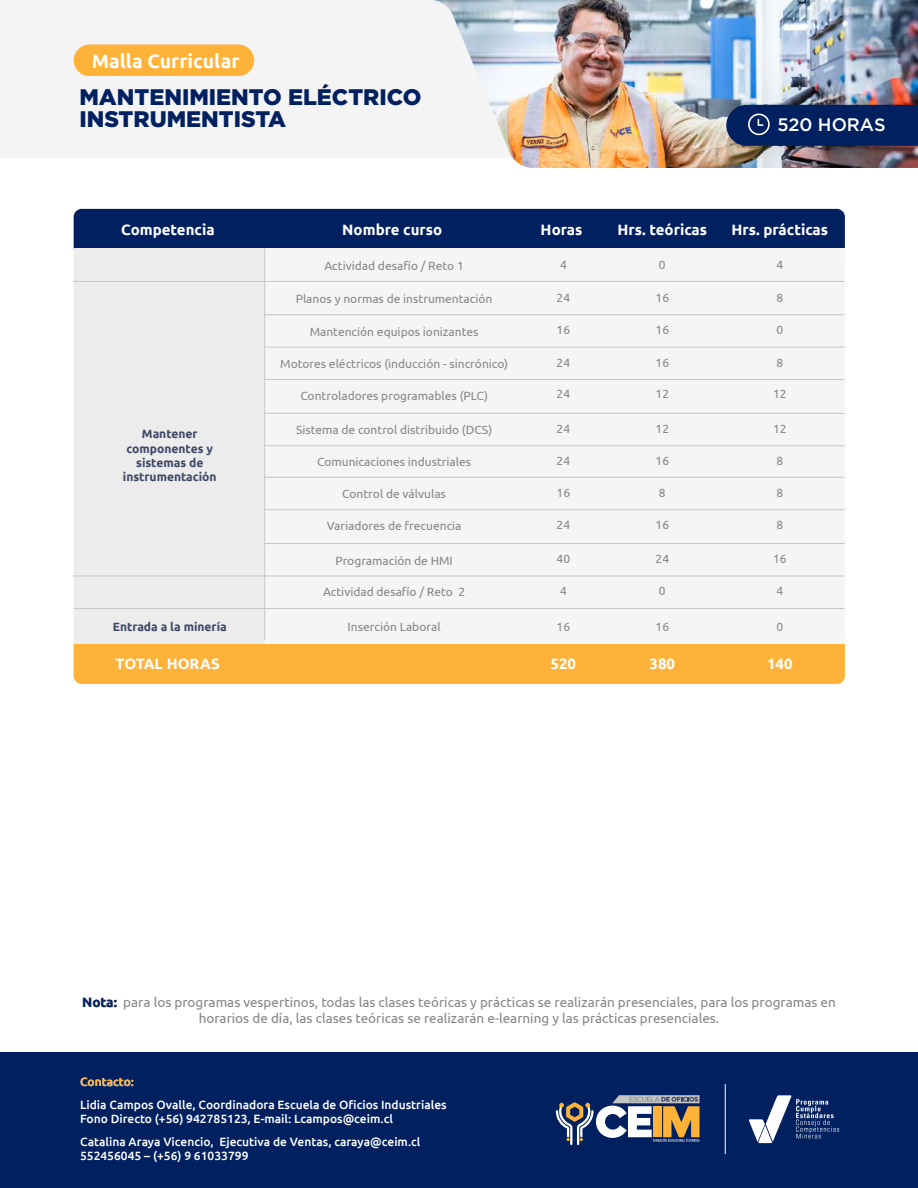
<style>
.page{position:relative;width:918px;height:1188px;background:#fff}
.page>*{position:absolute;margin:0;border:0;box-sizing:border-box;transform-origin:0 0}
.t1{font:900 22.5px/22.5px "Gotham";color:#002060}
.t2{font:700 19.35px "Ubuntu";color:#fff}
.t3{font:500 18px "Gotham";color:#fff}
.t4{font:700 15px "Ubuntu";color:#fff}
.t5{font:13.5px/16.2px "Ubuntu";color:#868686;text-align:center}
.t6{font:12px "Ubuntu";color:#868686}
.t7{font:500 12px/22.6px "Ubuntu";color:#fff}
.t8{font:700 12px/14.4px "Ubuntu";color:#3f4967;text-align:center}
.s1{font-weight:700}
</style>
<div class="page">
<div style="left:74px;top:209px;width:771px;height:40px;background:#002060"></div>
<div style="left:74px;top:248px;width:191px;height:436px;background:#edecec"></div>
<div style="left:265px;top:248px;width:580px;height:393px;background:#f5f5f5"></div>
<div style="left:74px;top:644px;width:771px;height:40px;background:#ffb238"></div>
<hr style="left:73px;top:281px;width:772px;height:1px;background:#c6c6c5">
<hr style="left:264px;top:314px;width:581px;height:1px;background:#c6c6c5">
<hr style="left:264px;top:347px;width:581px;height:1px;background:#c6c6c5">
<hr style="left:264px;top:379px;width:581px;height:1px;background:#c6c6c5">
<hr style="left:264px;top:413px;width:581px;height:1px;background:#c6c6c5">
<hr style="left:264px;top:446px;width:581px;height:1px;background:#c6c6c5">
<hr style="left:264px;top:477px;width:581px;height:1px;background:#c6c6c5">
<hr style="left:264px;top:509px;width:581px;height:1px;background:#c6c6c5">
<hr style="left:264px;top:543px;width:581px;height:1px;background:#c6c6c5">
<hr style="left:73px;top:576px;width:772px;height:1px;background:#c6c6c5">
<hr style="left:74px;top:608px;width:771px;height:1px;background:#c6c6c5">
<hr style="left:265px;top:248px;width:1px;height:392px;background:#c6c6c5">
<div style="left:0;top:1053px;width:918px;height:135px;background:#002060"></div>
<svg style="left:556px;top:1095px;width:144px;height:50px"></svg>
<svg style="left:749px;top:1095px;width:90px;height:49px"></svg>
<hr style="left:725px;top:1084px;width:1px;height:70px;background:#fff">
<div style="left:0;top:0;width:874px;height:158px;background:#f4f4f4"></div>
<img style="left:433px;top:0;width:485px;height:168px">
<div style="left:74px;top:45px;width:180px;height:31px;background:#ffb238;border-radius:16px"></div>
<svg style="left:726px;top:105px;width:192px;height:41px;background:#072663"></svg>
<h2 class="t2" style="left:92px;top:49px;width:149px">Malla Curricular</h2>
<h1 class="t1" style="left:79px;top:85px;width:343px">MANTENIMIENTO ELÉCTRICO<br>INSTRUMENTISTA</h1>
<h3 class="t3" style="left:778px;top:115px;width:110px">520 HORAS</h3>
<p class="t4" style="left:121px;top:221px;width:95px">Competencia</p>
<p class="t4" style="left:342px;top:221px;width:102px">Nombre curso</p>
<p class="t4" style="left:541px;top:221px;width:43px">Horas</p>
<p class="t4" style="left:618px;top:221px;width:91px">Hrs. teóricas</p>
<p class="t4" style="left:731px;top:221px;width:98px">Hrs. prácticas</p>
<p class="t8" style="left:123px;top:427px;width:95px">Mantener componentes y sistemas de instrumentación</p>
<p class="t8" style="left:113px;top:619px;width:116px">Entrada a la minería</p>
<p class="t6" style="left:560px;top:257px;width:8px">4</p>
<p class="t6" style="left:659px;top:257px;width:8px">0</p>
<p class="t6" style="left:776px;top:257px;width:8px">4</p>
<p class="t6" style="left:324px;top:258px;width:141px">Actividad desafío / Reto 1</p>
<p class="t6" style="left:296px;top:292px;width:198px">Planos y normas de instrumentación</p>
<p class="t6" style="left:557px;top:290px;width:15px">24</p>
<p class="t6" style="left:656px;top:290px;width:15px">16</p>
<p class="t6" style="left:776px;top:290px;width:8px">8</p>
<p class="t6" style="left:310px;top:324px;width:170px">Mantención equipos ionizantes</p>
<p class="t6" style="left:557px;top:323px;width:15px">16</p>
<p class="t6" style="left:656px;top:323px;width:15px">16</p>
<p class="t6" style="left:776px;top:323px;width:8px">0</p>
<p class="t6" style="left:280px;top:357px;width:229px">Motores eléctricos (inducción - sincrónico)</p>
<p class="t6" style="left:557px;top:355px;width:15px">24</p>
<p class="t6" style="left:656px;top:355px;width:15px">16</p>
<p class="t6" style="left:776px;top:355px;width:8px">8</p>
<p class="t6" style="left:300px;top:388px;width:189px">Controladores programables (PLC)</p>
<p class="t6" style="left:557px;top:387px;width:15px">24</p>
<p class="t6" style="left:656px;top:387px;width:15px">12</p>
<p class="t6" style="left:773px;top:387px;width:15px">12</p>
<p class="t6" style="left:296px;top:423px;width:198px">Sistema de control distribuido (DCS)</p>
<p class="t6" style="left:557px;top:421px;width:15px">24</p>
<p class="t6" style="left:656px;top:421px;width:15px">12</p>
<p class="t6" style="left:773px;top:421px;width:15px">12</p>
<p class="t6" style="left:317px;top:455px;width:156px">Comunicaciones industriales</p>
<p class="t6" style="left:557px;top:453px;width:15px">24</p>
<p class="t6" style="left:656px;top:453px;width:15px">16</p>
<p class="t6" style="left:776px;top:453px;width:8px">8</p>
<p class="t6" style="left:342px;top:487px;width:105px">Control de válvulas</p>
<p class="t6" style="left:557px;top:485px;width:15px">16</p>
<p class="t6" style="left:659px;top:485px;width:8px">8</p>
<p class="t6" style="left:776px;top:485px;width:8px">8</p>
<p class="t6" style="left:327px;top:518px;width:136px">Variadores de frecuencia</p>
<p class="t6" style="left:557px;top:517px;width:15px">24</p>
<p class="t6" style="left:656px;top:517px;width:15px">16</p>
<p class="t6" style="left:776px;top:517px;width:8px">8</p>
<p class="t6" style="left:335px;top:553px;width:119px">Programación de HMI</p>
<p class="t6" style="left:557px;top:552px;width:15px">40</p>
<p class="t6" style="left:656px;top:552px;width:15px">24</p>
<p class="t6" style="left:773px;top:552px;width:15px">16</p>
<p class="t6" style="left:323px;top:585px;width:144px">Actividad desafío / Reto 2</p>
<p class="t6" style="left:560px;top:583px;width:8px">4</p>
<p class="t6" style="left:659px;top:583px;width:8px">0</p>
<p class="t6" style="left:776px;top:583px;width:8px">4</p>
<p class="t6" style="left:348px;top:619px;width:94px">Inserción Laboral</p>
<p class="t6" style="left:557px;top:619px;width:15px">16</p>
<p class="t6" style="left:656px;top:619px;width:15px">16</p>
<p class="t6" style="left:776px;top:619px;width:8px">0</p>
<p class="t4" style="left:116px;top:655px;width:106px">TOTAL HORAS</p>
<p class="t4" style="left:551px;top:655px;width:27px">520</p>
<p class="t4" style="left:650px;top:655px;width:27px">380</p>
<p class="t4" style="left:767px;top:655px;width:27px">140</p>
<p class="t5" style="left:82px;top:994px;width:755px"><span class="s1">Nota:</span> para los programas vespertinos, todas las clases teóricas y prácticas se realizarán presenciales, para los programas en horarios de día, las clases teóricas se realizarán e-learning y las prácticas presenciales.</p>
<p class="t7" style="left:80px;top:1070px;width:368px">Contacto:<br>Lidia Campos Ovalle, Coordinadora Escuela de Oficios Industriales</p>
<p class="t7" style="left:80px;top:1107px;width:342px;line-height:23.1px">Fono Directo (+56) 942785123, E-mail: Lcampos@ceim.cl<br>Catalina Araya Vicencio, Ejecutiva de Ventas, caraya@ceim.cl</p>
<p class="t7" style="left:80px;top:1144px;width:170px">552456045 – (+56) 9 61033799</p>
</div>
